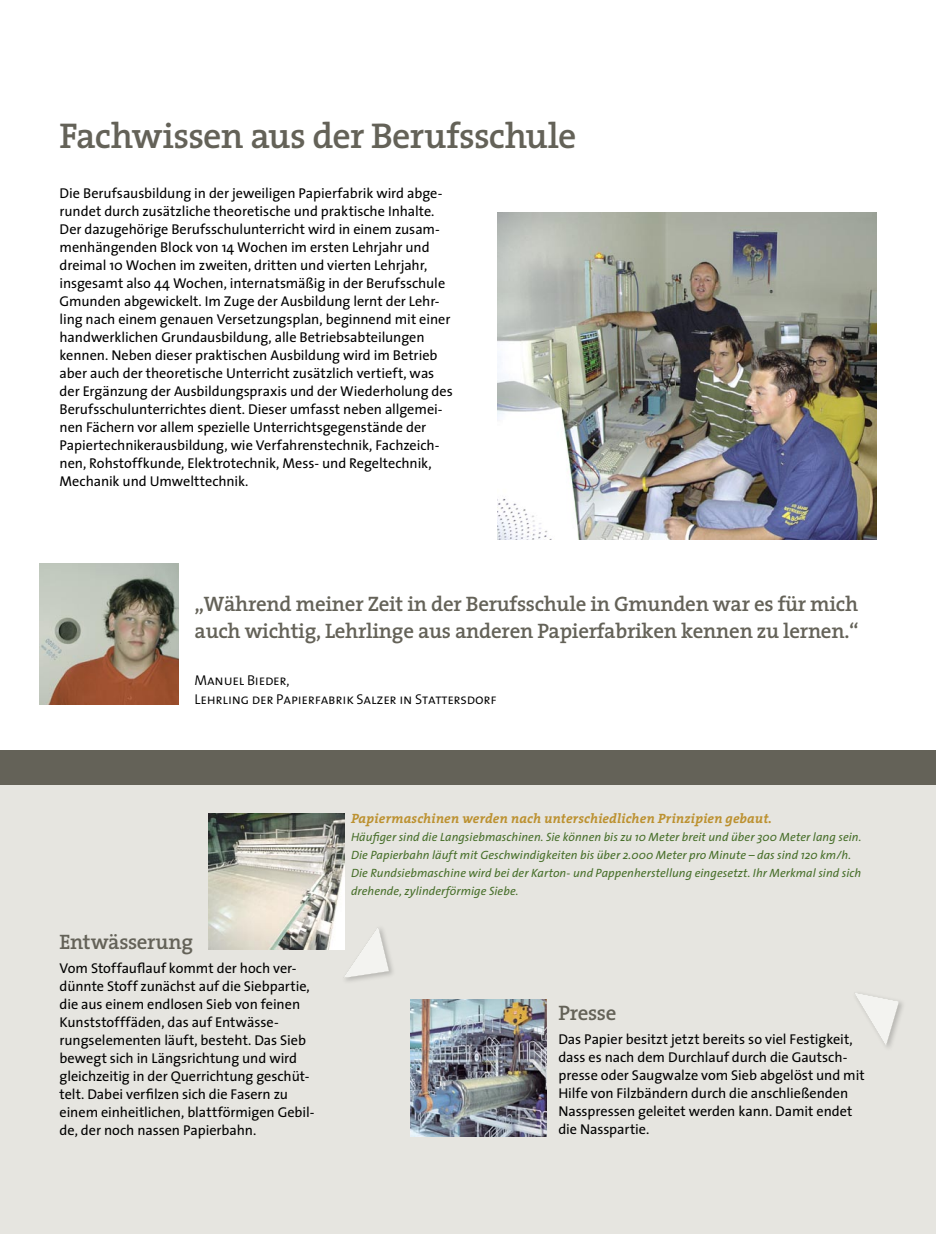
<style>
.page{position:relative;width:936px;height:1234px;background:#fff}
.page>*{position:absolute;margin:0;border:0;box-sizing:border-box;transform-origin:0 0}
.t1{font:600 36px "The Serif";letter-spacing:-.025em;color:#646258}
.t2{font:600 21px/27px "The Serif";letter-spacing:-.015em;color:#646258}
.t3{font:14.25px/18px "The Sans";letter-spacing:-.005em;color:#000}
.t4{font:14.25px/19.5px "The Sans Semi Light Caps";letter-spacing:-.015em;color:#000}
.t5{font:italic 700 13.5px "The Serif";color:#bc9130}
.t6{font:italic 12px/18px "The Sans";letter-spacing:.005em;color:#476f2a}
</style>
<div class="page">
<div style="left:0;top:772px;width:935px;height:461px;background:#e6e5e0"></div>
<div style="left:0;top:750px;width:935px;height:34px;background:#646258"></div>
<img style="left:497px;top:213px;width:379px;height:326px">
<img style="left:40px;top:563px;width:139px;height:141px">
<img style="left:208px;top:813px;width:136px;height:136px">
<img style="left:410px;top:999px;width:136px;height:136px">
<div style="left:340px;top:923px;width:56px;height:62px;background:#000;opacity:.2"></div>
<svg style="left:342px;top:925px;width:54px;height:60px"></svg>
<svg style="left:855px;top:993px;width:48px;height:53px"></svg>
<h1 class="t1" style="left:60px;top:106px;width:518px">Fachwissen aus der Berufsschule</h1>
<p class="t3" style="left:60px;top:184px;width:395px">Die Berufsausbildung in der jeweiligen Papierfabrik wird abge&shy;rundet durch zusätzliche theoretische und praktische Inhalte.<br>Der dazugehörige Berufsschulunterricht wird in einem zusam&shy;menhängenden Block von 14 Wochen im ersten Lehrjahr und dreimal 10 Wochen im zweiten, dritten und vierten Lehrjahr, insgesamt also 44 Wochen, internatsmäßig in der Berufsschule Gmunden abgewickelt. Im Zuge der Ausbildung lernt der Lehr&shy;ling nach einem genauen Versetzungsplan, beginnend mit einer handwerklichen Grundausbildung, alle Betriebsabteilungen kennen. Neben dieser praktischen Ausbildung wird im Betrieb aber auch der theoretische Unterricht zusätzlich vertieft, was der Ergänzung der Ausbildungspraxis und der Wiederholung des Berufsschulunterrichtes dient. Dieser umfasst neben allgemei&shy;nen Fächern vor allem spezielle Unterrichtsgegenstände der Papiertechnikerausbildung, wie Verfahrenstechnik, Fachzeich&shy;nen, Rohstoffkunde, Elektrotechnik, Mess- und Regeltechnik, Mechanik und Umwelttechnik.</p>
<h2 class="t2" style="left:195px;top:589px;width:665px">„Während meiner Zeit in der Berufsschule in Gmunden war es für mich auch wichtig, Lehrlinge aus anderen Papierfabriken kennen zu lernen.“</h2>
<p class="t4" style="left:195px;top:669px;width:303px">Manuel Bieder,<br>Lehrling der Papierfabrik Salzer in Stattersdorf</p>
<h2 class="t2" style="left:60px;top:927px;width:135px">Entwässerung</h2>
<p class="t3" style="left:60px;top:958px;width:256px">Vom Stoffauflauf kommt der hoch ver&shy;dünnte Stoff zunächst auf die Siebpartie, die aus einem endlosen Sieb von feinen Kunststofffäden, das auf Entwässe&shy;rungselementen läuft, besteht. Das Sieb bewegt sich in Längsrichtung und wird gleichzeitig in der Querrichtung geschüt&shy;telt. Dabei verfilzen sich die Fasern zu einem einheitlichen, blattförmigen Gebil&shy;de, der noch nassen Papierbahn.</p>
<p class="t5" style="left:351px;top:806px;width:422px">Papiermaschinen werden nach unterschiedlichen Prinzipien gebaut.</p>
<p class="t6" style="left:351px;top:827px;width:512px">Häufiger sind die Langsiebmaschinen. Sie können bis zu 10 Meter breit und über 300 Meter lang sein.<br>Die Papierbahn läuft mit Geschwindigkeiten bis über 2.000 Meter pro Minute – das sind 120 km/h.<br>Die Rundsiebmaschine wird bei der Karton- und Pappenherstellung eingesetzt. Ihr Merkmal sind sich drehende, zylinderförmige Siebe.</p>
<h2 class="t2" style="left:558px;top:998px;width:59px">Presse</h2>
<p class="t3" style="left:558px;top:1029px;width:308px">Das Papier besitzt jetzt bereits so viel Festigkeit, dass es nach dem Durchlauf durch die Gautsch&shy;presse oder Saugwalze vom Sieb abgelöst und mit Hilfe von Filzbändern durch die anschließenden Nasspressen geleitet werden kann. Damit endet die Nasspartie.</p>
</div>
